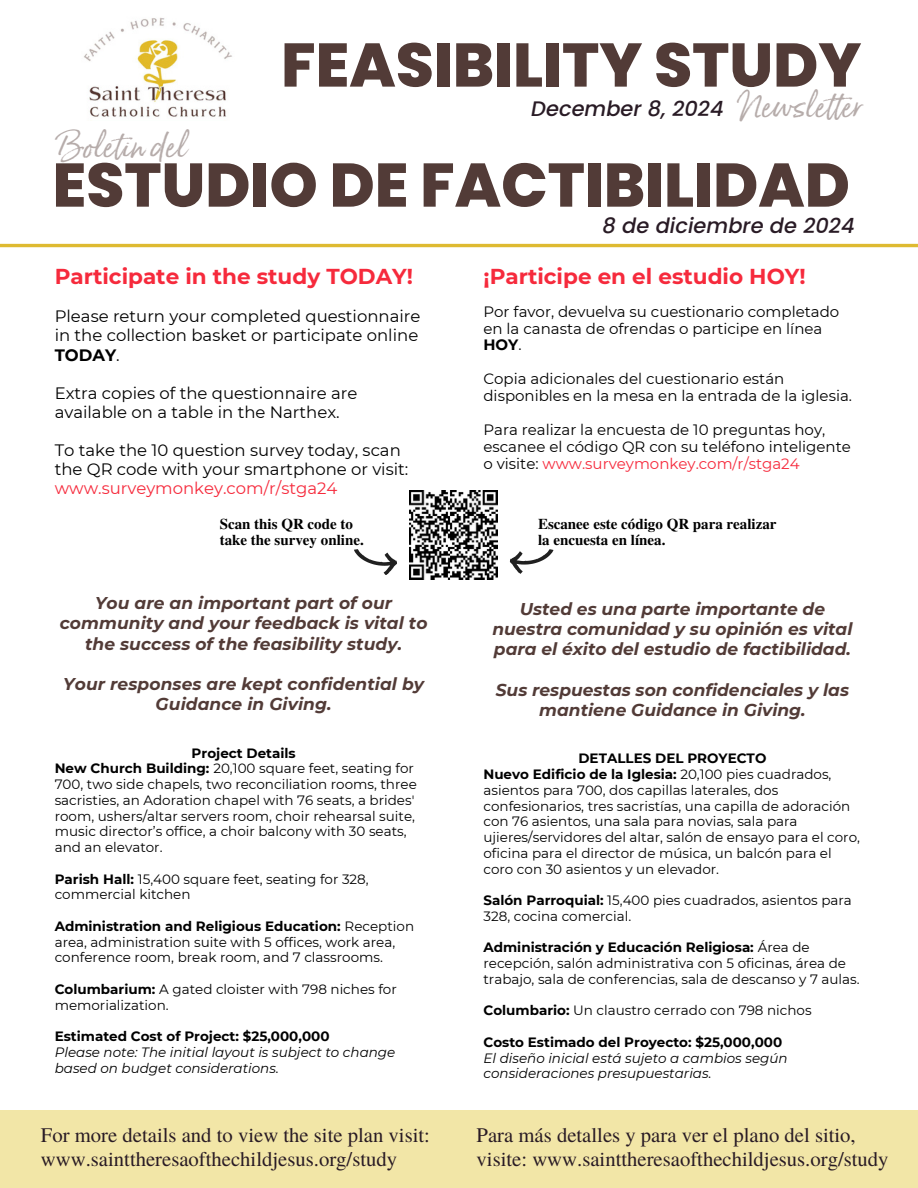
<style>
.page{position:relative;width:918px;height:1188px;background:#fff}
.page>*{position:absolute;margin:0;border:0;box-sizing:border-box;transform-origin:0 0}
.t1{font:800 61.5px "Poppins";color:#523b37}
.t2{font:30px "Born Ready Slanted";color:#b6acaa}
.t3{font:700 21.6px "Montserrat";color:#f62a3c}
.t4{font:italic 500 21px "Poppins";color:#291b25}
.t5{font:20.7px/24.8px "Te X Gyre Termes";color:#291b25}
.t6{font:italic 700 17.1px/20.2px "Montserrat";color:#523b37;text-align:center}
.t7{font:16.5px/19.2px "Montserrat";color:#000}
.t8{font:16.5px "Montserrat";color:#f62a3c}
.t9{font:15px/16.8px "Montserrat";color:#000}
.t10{font:700 15px/16.8px "Te X Gyre Termes";color:#000}
.t11{font:13.5px/15.8px "Montserrat";color:#000}
.t12{font:italic 13.5px/15.8px "Montserrat";color:#000}
.t13{font:700 13.5px "Montserrat";color:#000}
.s1{font-weight:700}
.s2{color:#f62a3c}
</style>
<div class="page">
<hr style="left:0;top:244px;width:918px;height:3px;background:#deba31">
<div style="left:0;top:1110px;width:918px;height:78px;background:#f2e6a7"></div>
<img style="left:84px;top:17px;width:148px;height:100px">
<svg style="left:354px;top:549px;width:43px;height:26px"></svg>
<svg style="left:509px;top:549px;width:45px;height:25px"></svg>
<img style="left:409px;top:491px;width:89px;height:89px">
<h1 class="t1" style="left:281px;top:22px;width:582px">FEASIBILITY STUDY</h1>
<h2 class="t4" style="left:531px;top:94px;width:194px">December 8, 2024</h2>
<h2 class="t2" style="left:736px;top:88px;width:127px">Newslet er</h2>
<h3 class="t2" style="left:55px;top:128px;width:133px">Boletin del</h3>
<h3 class="t1" style="left:53px;top:142px;width:799px">ESTUDIO DE FACTIBILIDAD</h3>
<h3 class="t3" style="left:55px;top:263px;width:360px">Participate in the study TODAY!</h3>
<p class="t7" style="left:55px;top:307px;width:367px">Please return your completed questionnaire in the collection basket or participate online<br><span class="s1">TODAY</span>.</p>
<p class="t7" style="left:55px;top:383px;width:304px">Extra copies of the questionnaire are available on a table in the Narthex.</p>
<p class="t7" style="left:55px;top:441px;width:355px">To take the 10 question survey today, scan the QR code with your smartphone or visit:</p>
<p class="t8" style="left:55px;top:479px;width:284px">www.surveymonkey.com/r/stga24</p>
<p class="t4" style="left:603px;top:211px;width:254px">8 de diciembre de 2024</p>
<h3 class="t3" style="left:483px;top:263px;width:324px">¡Participe en el estudio HOY!</h3>
<p class="t9" style="left:483px;top:303px;width:357px">Por favor, devuelva su cuestionario completado en la canasta de ofrendas o participe en línea<br><span class="s1">HOY</span>.</p>
<p class="t9" style="left:483px;top:370px;width:370px">Copia adicionales del cuestionario están disponibles en la mesa en la entrada de la iglesia.</p>
<p class="t9" style="left:483px;top:421px;width:369px">Para realizar la encuesta de 10 preguntas hoy, escanee el código QR con su teléfono inteligente o visite: <span class="s2">www.surveymonkey.com/r/stga24</span></p>
<p class="t10" style="left:220px;top:514px;width:146px">Scan this QR code to take the survey online.</p>
<p class="t10" style="left:538px;top:514px;width:240px">Escanee este código QR para realizar</p>
<p class="t10" style="left:538px;top:531px;width:129px">la encuesta en línea.</p>
<p class="t6" style="left:60px;top:593px;width:369px">You are an important part of our community and your feedback is vital to the success of the feasibility study.</p>
<p class="t6" style="left:63px;top:674px;width:362px">Your responses are kept confidential by<br>Guidance in Giving.</p>
<p class="t11" style="left:55px;top:745px;width:364px;text-indent:137px"><span class="s1">Project Details<br>New Church Building:</span> 20,100 square feet, seating for 700, two side chapels, two reconciliation rooms, three sacristies, an Adoration chapel with 76 seats, a brides' room, ushers/altar servers room, choir rehearsal suite, music director’s office, a choir balcony with 30 seats, and an elevator.</p>
<p class="t11" style="left:55px;top:871px;width:316px"><span class="s1">Parish Hall:</span> 15,400 square feet, seating for 328, commercial kitchen</p>
<p class="t11" style="left:55px;top:918px;width:361px"><span class="s1">Administration and Religious Education:</span> Reception area, administration suite with 5 offices, work area, conference room, break room, and 7 classrooms.</p>
<p class="t11" style="left:55px;top:981px;width:344px"><span class="s1">Columbarium:</span> A gated cloister with 798 niches for memorialization.</p>
<p class="t13" style="left:55px;top:1028px;width:276px">Estimated Cost of Project: $25,000,000</p>
<p class="t12" style="left:55px;top:1044px;width:342px">Please note: The initial layout is subject to change based on budget considerations.</p>
<h1 class="t5" style="left:41px;top:1121px;width:391px">For more details and to view the site plan visit: www.sainttheresaofthechildjesus.org/study</h1>
<p class="t6" style="left:492px;top:599px;width:362px">Usted es una parte importante de nuestra comunidad y su opinión es vital para el éxito del estudio de factibilidad.</p>
<p class="t6" style="left:496px;top:680px;width:355px">Sus respuestas son confidenciales y las mantiene Guidance in Giving.</p>
<p class="t11" style="left:483px;top:751px;width:378px;text-indent:95px"><span class="s1">DETALLES DEL PROYECTO<br>Nuevo Edificio de la Iglesia:</span> 20,100 pies cuadrados, asientos para 700, dos capillas laterales, dos confesionarios, tres sacristías, una capilla de adoración con 76 asientos, una sala para novias, sala para ujieres/servidores del altar, salón de ensayo para el coro, oficina para el director de música, un balcón para el coro con 30 asientos y un elevador.</p>
<p class="t11" style="left:483px;top:892px;width:370px"><span class="s1">Salón Parroquial:</span> 15,400 pies cuadrados, asientos para<br>328, cocina comercial.</p>
<p class="t11" style="left:483px;top:940px;width:378px"><span class="s1">Administración y Educación Religiosa:</span> Área de recepción, salón administrativa con 5 oficinas, área de trabajo, sala de conferencias, sala de descanso y 7 aulas.</p>
<p class="t11" style="left:483px;top:1003px;width:330px"><span class="s1">Columbario:</span> Un claustro cerrado con 798 nichos</p>
<p class="t13" style="left:483px;top:1034px;width:300px">Costo Estimado del Proyecto: $25,000,000</p>
<p class="t12" style="left:483px;top:1050px;width:306px">El diseño inicial está sujeto a cambios según consideraciones presupuestarias.</p>
<p class="t5" style="left:477px;top:1121px;width:414px">Para más detalles y para ver el plano del sitio, visite: www.sainttheresaofthechildjesus.org/study</p>
</div>
